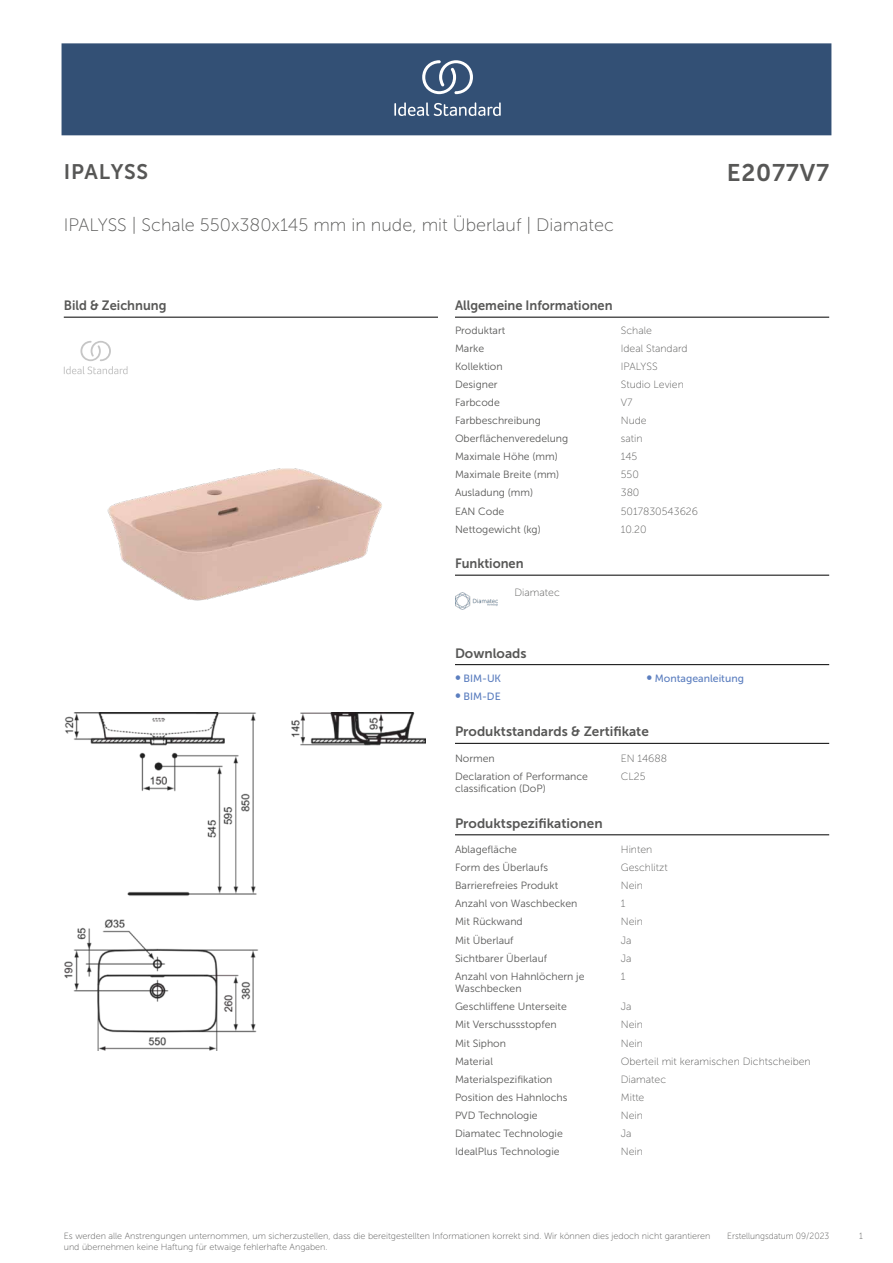
<style>
.page{position:relative;width:893px;height:1263px;background:#fff}
.page>*{position:absolute;margin:0;border:0;box-sizing:border-box;transform-origin:0 0}
.t1{font:24px "Museo Sans 700";letter-spacing:.035em;color:#575756}
.t2{font:21px "Museo Sans 700";letter-spacing:.035em;color:#575756}
.t3{font:18px "Museo Sans 100";color:#575756}
.t4{font:13.5px "Museo Sans 700";color:#575756}
.t5{font:13.5px "Museo Sans 700";color:#575756;scale:.95 1}
.t6{font:10.5px/12.6px "Museo Sans 300";color:#575756}
.t7{font:10.5px "Museo Sans 100";color:#575756}
.t8{font:10.5px "Museo Sans 500";color:#5b7ebf}
.t9{font:9px "Museo Sans 100";color:#575756}
.t10{font:9px "Museo Sans 100";color:#575756;scale:.95 1}
.s1{font-size:15px}
</style>
<div class="page">
<div style="left:62px;top:43px;width:769px;height:92px;background:#335075"></div>
<svg style="left:394px;top:102px;width:107px;height:14px"></svg>
<svg style="left:422px;top:60px;width:51px;height:34px"></svg>
<hr style="left:455px;top:317px;width:374px;height:1px;background:#000">
<hr style="left:455px;top:575px;width:374px;height:1px;background:#000">
<img style="left:455px;top:592px;width:42px;height:17px">
<hr style="left:455px;top:664px;width:374px;height:1px;background:#000">
<hr style="left:455px;top:743px;width:374px;height:1px;background:#000">
<hr style="left:455px;top:834px;width:374px;height:1px;background:#000">
<hr style="left:64px;top:317px;width:374px;height:1px;background:#000">
<svg style="left:64px;top:341px;width:64px;height:33px"></svg>
<img style="left:64px;top:713px;width:361px;height:338px">
<img style="left:107px;top:468px;width:275px;height:133px">
<h2 class="t2" style="left:64px;top:160px;width:86px">IPALYSS</h2>
<h1 class="t1" style="left:727px;top:160px;width:104px">E2077V7</h1>
<h3 class="t3" style="left:64px;top:215px;width:552px">IPALYSS | Schale 550x380x145 mm in nude, mit Überlauf | Diamatec</h3>
<p class="t5" style="left:64px;top:298px;width:110px">Bild &amp; Zeichnung</p>
<p class="t5" style="left:455px;top:298px;width:167px">Allgemeine Informationen</p>
<p class="t6" style="left:455px;top:324px;width:52px">Produktart</p>
<p class="t7" style="left:621px;top:325px;width:33px">Schale</p>
<p class="t6" style="left:455px;top:342px;width:31px">Marke</p>
<p class="t7" style="left:621px;top:343px;width:68px">Ideal Standard</p>
<p class="t6" style="left:455px;top:360px;width:49px">Kollektion</p>
<p class="t7" style="left:621px;top:361px;width:38px">IPALYSS</p>
<p class="t6" style="left:455px;top:378px;width:44px">Designer</p>
<p class="t7" style="left:621px;top:379px;width:65px">Studio Levien</p>
<p class="t6" style="left:455px;top:396px;width:46px">Farbcode</p>
<p class="t7" style="left:621px;top:397px;width:13px">V7</p>
<p class="t6" style="left:455px;top:414px;width:87px">Farbbeschreibung</p>
<p class="t7" style="left:621px;top:415px;width:27px">Nude</p>
<p class="t6" style="left:455px;top:432px;width:115px">Oberflächenveredelung</p>
<p class="t7" style="left:621px;top:433px;width:23px">satin</p>
<p class="t6" style="left:455px;top:450px;width:104px">Maximale Höhe (mm)</p>
<p class="t7" style="left:621px;top:451px;width:18px">145</p>
<p class="t6" style="left:455px;top:469px;width:106px">Maximale Breite (mm)</p>
<p class="t7" style="left:621px;top:469px;width:20px">550</p>
<p class="t6" style="left:455px;top:487px;width:80px">Ausladung (mm)</p>
<p class="t7" style="left:621px;top:487px;width:20px">380</p>
<p class="t6" style="left:455px;top:505px;width:51px">EAN Code</p>
<p class="t7" style="left:621px;top:505px;width:79px">5017830543626</p>
<p class="t6" style="left:455px;top:523px;width:87px">Nettogewicht (kg)</p>
<p class="t7" style="left:621px;top:523px;width:27px">10.20</p>
<p class="t5" style="left:455px;top:556px;width:74px">Funktionen</p>
<p class="t7" style="left:514px;top:587px;width:47px">Diamatec</p>
<p class="t4" style="left:455px;top:646px;width:73px">Downloads</p>
<p class="t8" style="left:455px;top:673px;width:48px"><span class="s1">•</span> BIM-UK</p>
<p class="t8" style="left:455px;top:691px;width:47px"><span class="s1">•</span> BIM-DE</p>
<p class="t8" style="left:646px;top:673px;width:99px"><span class="s1">•</span> Montageanleitung</p>
<p class="t4" style="left:455px;top:724px;width:195px">Produktstandards &amp; Zertifikate</p>
<p class="t6" style="left:455px;top:752px;width:41px">Normen</p>
<p class="t7" style="left:621px;top:752px;width:48px">EN 14688</p>
<p class="t6" style="left:455px;top:770px;width:135px">Declaration of Performance classification (DoP)</p>
<p class="t7" style="left:621px;top:770px;width:26px">CL25</p>
<p class="t4" style="left:455px;top:816px;width:149px">Produktspezifikationen</p>
<p class="t6" style="left:455px;top:843px;width:63px">Ablagefläche</p>
<p class="t7" style="left:621px;top:844px;width:33px">Hinten</p>
<p class="t6" style="left:455px;top:861px;width:95px">Form des Überlaufs</p>
<p class="t7" style="left:621px;top:862px;width:48px">Geschlitzt</p>
<p class="t6" style="left:455px;top:879px;width:105px">Barrierefreies Produkt</p>
<p class="t7" style="left:621px;top:880px;width:24px">Nein</p>
<p class="t6" style="left:455px;top:897px;width:124px">Anzahl von Waschbecken</p>
<p class="t7" style="left:621px;top:898px;width:6px">1</p>
<p class="t6" style="left:455px;top:915px;width:69px">Mit Rückwand</p>
<p class="t7" style="left:621px;top:916px;width:24px">Nein</p>
<p class="t6" style="left:455px;top:934px;width:60px">Mit Überlauf</p>
<p class="t7" style="left:621px;top:934px;width:12px">Ja</p>
<p class="t6" style="left:455px;top:952px;width:94px">Sichtbarer Überlauf</p>
<p class="t7" style="left:621px;top:952px;width:12px">Ja</p>
<p class="t6" style="left:455px;top:970px;width:131px">Anzahl von Hahnlöchern je<br>Waschbecken</p>
<p class="t7" style="left:621px;top:970px;width:6px">1</p>
<p class="t6" style="left:455px;top:1000px;width:113px">Geschliffene Unterseite</p>
<p class="t7" style="left:621px;top:1001px;width:12px">Ja</p>
<p class="t6" style="left:455px;top:1018px;width:103px">Mit Verschussstopfen</p>
<p class="t7" style="left:621px;top:1019px;width:24px">Nein</p>
<p class="t6" style="left:455px;top:1037px;width:52px">Mit Siphon</p>
<p class="t7" style="left:621px;top:1037px;width:24px">Nein</p>
<p class="t6" style="left:455px;top:1055px;width:39px">Material</p>
<p class="t7" style="left:621px;top:1055px;width:191px">Oberteil mit keramischen Dichtscheiben</p>
<p class="t6" style="left:455px;top:1073px;width:99px">Materialspezifikation</p>
<p class="t7" style="left:621px;top:1073px;width:47px">Diamatec</p>
<p class="t6" style="left:455px;top:1091px;width:114px">Position des Hahnlochs</p>
<p class="t7" style="left:621px;top:1091px;width:25px">Mitte</p>
<p class="t6" style="left:455px;top:1109px;width:84px">PVD Technologie</p>
<p class="t7" style="left:621px;top:1110px;width:24px">Nein</p>
<p class="t6" style="left:455px;top:1127px;width:109px">Diamatec Technologie</p>
<p class="t7" style="left:621px;top:1128px;width:12px">Ja</p>
<p class="t6" style="left:455px;top:1145px;width:106px">IdealPlus Technologie</p>
<p class="t7" style="left:621px;top:1146px;width:24px">Nein</p>
<p class="t10" style="left:727px;top:1231px;width:109px">Erstellungsdatum 09/2023</p>
<p class="t9" style="left:64px;top:1231px;width:648px">Es werden alle Anstrengungen unternommen, um sicherzustellen, dass die bereitgestellten Informationen korrekt sind. Wir können dies jedoch nicht garantieren</p>
<p class="t10" style="left:859px;top:1231px;width:5px">1</p>
<p class="t9" style="left:64px;top:1242px;width:265px">und übernehmen keine Haftung für etwaige fehlerhafte Angaben.</p>
</div>
